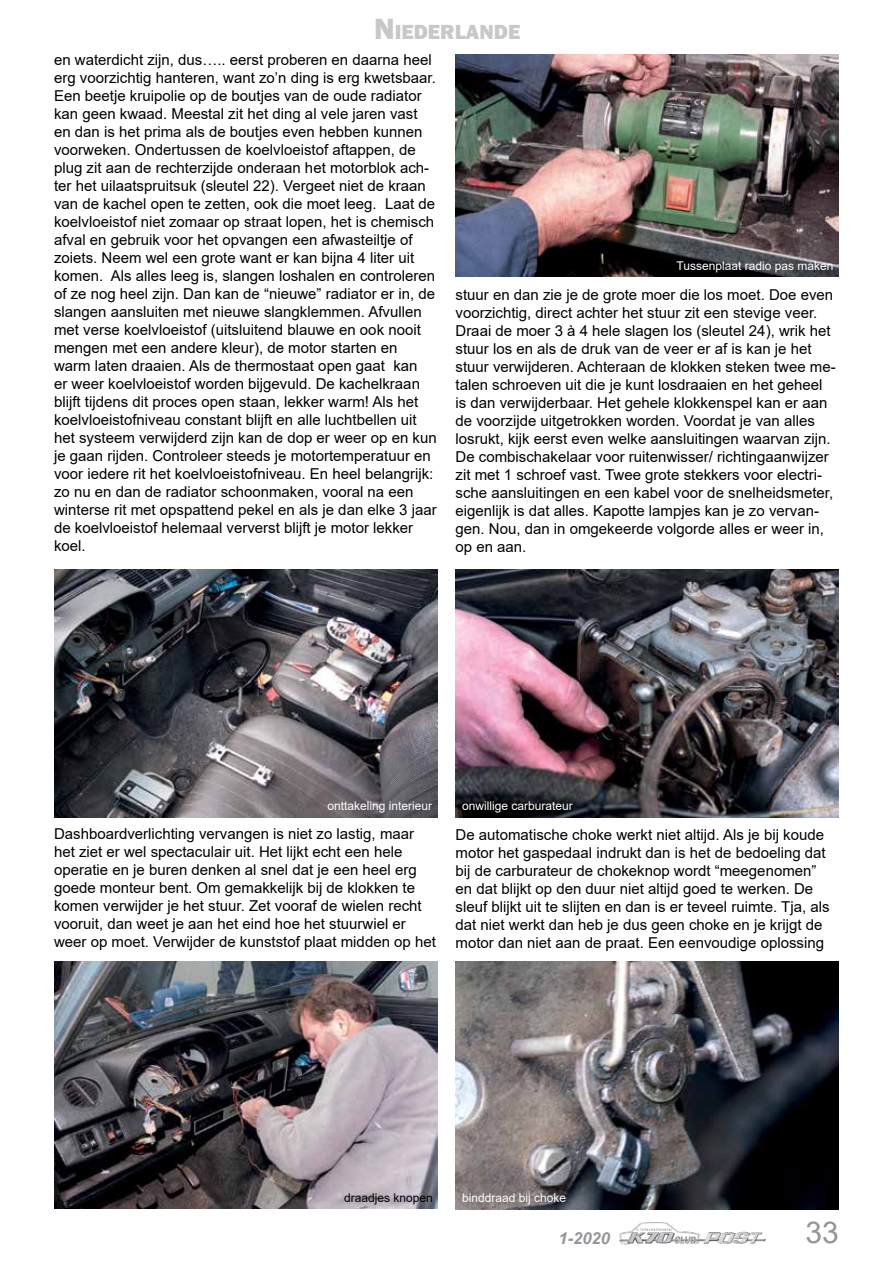
<style>
.page{position:relative;width:893px;height:1263px;background:#fff}
.page>*{position:absolute;margin:0;border:0;box-sizing:border-box;transform-origin:0 0}
.t1{font:30px "Arial";color:#939598}
.t2{font:800 21px "Franklin Gothic";color:#c7c8ca}
.t3{font:italic 700 16.5px "Arial";color:#939598}
.t4{font:15px/18px "Arial";color:#000}
.t5{font:12px "Arial";color:#fff}
.t6{font:12px "Arial";color:#000}
.s1{font-size:30px}
</style>
<div class="page">
<img style="left:54px;top:570px;width:383px;height:247px">
<img style="left:54px;top:961px;width:383px;height:248px">
<img style="left:455px;top:54px;width:384px;height:222px">
<img style="left:455px;top:570px;width:384px;height:247px">
<img style="left:455px;top:961px;width:384px;height:248px">
<img style="left:619px;top:1222px;width:147px;height:22px">
<h2 class="t2" style="left:374px;top:19px;width:148px"><span class="s1">N</span> IEDERLANDE</h2>
<p class="t4" style="left:54px;top:51px;width:384px">en waterdicht zijn, dus….. eerst proberen en daarna heel erg voorzichtig hanteren, want zo’n ding is erg kwetsbaar.<br>Een beetje kruipolie op de boutjes van de oude radiator kan geen kwaad. Meestal zit het ding al vele jaren vast en dan is het prima als de boutjes even hebben kunnen voorweken. Ondertussen de koelvloeistof aftappen, de plug zit aan de rechterzijde onderaan het motorblok ach&shy;ter het uilaatspruitsuk (sleutel 22). Vergeet niet de kraan van de kachel open te zetten, ook die moet leeg. Laat de koelvloeistof niet zomaar op straat lopen, het is chemisch afval en gebruik voor het opvangen een afwasteiltje of zoiets. Neem wel een grote want er kan bijna 4 liter uit komen. Als alles leeg is, slangen loshalen en controleren of ze nog heel zijn. Dan kan de “nieuwe” radiator er in, de slangen aansluiten met nieuwe slangklemmen. Afvullen met verse koelvloeistof (uitsluitend blauwe en ook nooit mengen met een andere kleur), de motor starten en warm laten draaien. Als de thermostaat open gaat kan<br>er weer koelvloeistof worden bijgevuld. De kachelkraan blijft tijdens dit proces open staan, lekker warm! Als het koelvloeistofniveau constant blijft en alle luchtbellen uit het systeem verwijderd zijn kan de dop er weer op en kun je gaan rijden. Controleer steeds je motortemperatuur en voor iedere rit het koelvloeistofniveau. En heel belangrijk: zo nu en dan de radiator schoonmaken, vooral na een winterse rit met opspattend pekel en als je dan elke 3 jaar de koelvloeistof helemaal ververst blijft je motor lekker koel.</p>
<p class="t5" style="left:676px;top:258px;width:158px">Tussenplaat radio pas maken</p>
<p class="t4" style="left:455px;top:286px;width:382px">stuur en dan zie je de grote moer die los moet. Doe even voorzichtig, direct achter het stuur zit een stevige veer.<br>Draai de moer 3 à 4 hele slagen los (sleutel 24), wrik het stuur los en als de druk van de veer er af is kan je het stuur verwijderen. Achteraan de klokken steken twee me&shy;talen schroeven uit die je kunt losdraaien en het geheel is dan verwijderbaar. Het gehele klokkenspel kan er aan de voorzijde uitgetrokken worden. Voordat je van alles losrukt, kijk eerst even welke aansluitingen waarvan zijn.<br>De combischakelaar voor ruitenwisser/ richtingaanwijzer zit met 1 schroef vast. Twee grote stekkers voor electri&shy;sche aansluitingen en een kabel voor de snelheidsmeter, eigenlijk is dat alles. Kapotte lampjes kan je zo vervan&shy;gen. Nou, dan in omgekeerde volgorde alles er weer in, op en aan.</p>
<p class="t5" style="left:327px;top:798px;width:106px">onttakeling interieur</p>
<p class="t5" style="left:462px;top:798px;width:112px">onwillige carburateur</p>
<p class="t4" style="left:54px;top:825px;width:383px">Dashboardverlichting vervangen is niet zo lastig, maar het ziet er wel spectaculair uit. Het lijkt echt een hele operatie en je buren denken al snel dat je een heel erg goede monteur bent. Om gemakkelijk bij de klokken te komen verwijder je het stuur. Zet vooraf de wielen recht vooruit, dan weet je aan het eind hoe het stuurwiel er weer op moet. Verwijder de kunststof plaat midden op het</p>
<p class="t4" style="left:455px;top:826px;width:376px">De automatische choke werkt niet altijd. Als je bij koude motor het gaspedaal indrukt dan is het de bedoeling dat bij de carburateur de chokeknop wordt “meegenomen” en dat blijkt op den duur niet altijd goed te werken. De sleuf blijkt uit te slijten en dan is er teveel ruimte. Tja, als dat niet werkt dan heb je dus geen choke en je krijgt de motor dan niet aan de praat. Een eenvoudige oplossing</p>
<p class="t6" style="left:344px;top:1189px;width:90px">draadjes knopen</p>
<p class="t5" style="left:462px;top:1189px;width:106px">binddraad bij choke</p>
<p class="t3" style="left:559px;top:1227px;width:53px">1-2020</p>
<h1 class="t1" style="left:806px;top:1212px;width:35px">33</h1>
</div>
